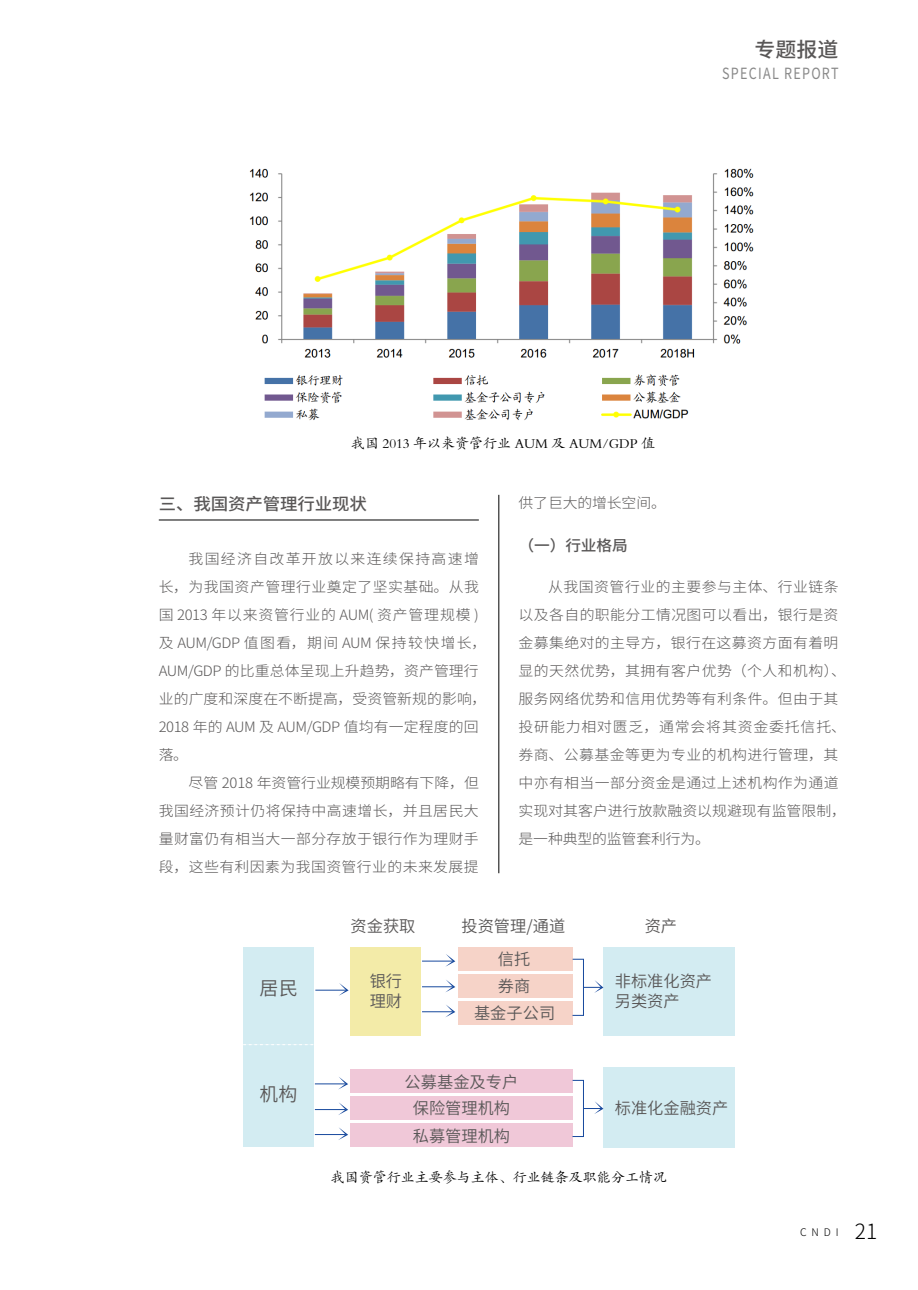
<style>
.page{position:relative;width:918px;height:1290px;background:#fff}
.page>*{position:absolute;margin:0;border:0;box-sizing:border-box;transform-origin:0 0}
.t1{font:500 20.65px "Source Han Sans CN";color:#595757}
.t2{font:18.9px "Source Han Sans CN";color:#595757}
.t3{font:500 16.8px "Source Han Sans CN";letter-spacing:-.01em;color:#595757;scale:1.04 1}
.t4{font:16.28px/19.4px "Source Han Sans CN";color:#595757}
.t5{font:15.4px "Source Han Sans CN";letter-spacing:.1em;color:#898989;scale:.82 1}
.t6{font:500 15.05px "Source Han Sans CN";color:#595757;scale:1.04 1}
.t7{font:300 14.35px/28px "Source Han Sans CN";letter-spacing:.025em;color:#595757;scale:1.04 1}
.t8{font:300 14.35px "Source Han Sans CN";letter-spacing:-.01em;color:#595757;scale:1.04 1}
.t9{font:14px "FZKTK GBK1 0";color:#000}
.t10{font:300 10.5px "Source Han Sans CN";color:#000}
.s1{font-size:21px}
</style>
<div class="page">
<div style="left:243px;top:947px;width:71px;height:200px;background:#d3ecf2"></div>
<div style="left:350px;top:947px;width:71px;height:89px;background:#f3eba8"></div>
<div style="left:603px;top:947px;width:132px;height:89px;background:#d3ecf2"></div>
<div style="left:603px;top:1067px;width:132px;height:80px;background:#d3ecf2"></div>
<div style="left:458px;top:947px;width:114px;height:24px;background:#f6d3c8"></div>
<div style="left:458px;top:974px;width:114px;height:24px;background:#f6d3c8"></div>
<div style="left:458px;top:1000px;width:114px;height:24px;background:#f6d3c8"></div>
<div style="left:350px;top:1069px;width:222px;height:24px;background:#f0c8d8"></div>
<div style="left:350px;top:1096px;width:222px;height:24px;background:#f0c8d8"></div>
<div style="left:350px;top:1123px;width:222px;height:24px;background:#f0c8d8"></div>
<svg style="left:338px;top:983px;width:11px;height:13px"></svg>
<hr style="left:315px;top:990px;width:31px;height:1px;background:#17499d">
<svg style="left:445px;top:954px;width:10px;height:13px"></svg>
<hr style="left:422px;top:961px;width:31px;height:1px;background:#17499d">
<svg style="left:445px;top:980px;width:10px;height:12px"></svg>
<hr style="left:422px;top:986px;width:31px;height:1px;background:#17499d">
<svg style="left:445px;top:1005px;width:10px;height:12px"></svg>
<hr style="left:422px;top:1011px;width:31px;height:1px;background:#17499d">
<svg style="left:338px;top:1077px;width:10px;height:12px"></svg>
<hr style="left:315px;top:1083px;width:31px;height:1px;background:#17499d">
<svg style="left:338px;top:1102px;width:10px;height:13px"></svg>
<hr style="left:315px;top:1109px;width:31px;height:1px;background:#17499d">
<svg style="left:338px;top:1127px;width:10px;height:13px"></svg>
<hr style="left:315px;top:1134px;width:31px;height:1px;background:#17499d">
<svg style="left:584px;top:980px;width:19px;height:13px"></svg>
<div style="left:572px;top:959px;width:12px;height:56px;border:1px solid #17499d"></div>
<svg style="left:584px;top:1101px;width:19px;height:13px"></svg>
<div style="left:572px;top:1080px;width:12px;height:57px;border:1px solid #17499d"></div>
<svg style="left:243px;top:1044px;width:71px;height:1px"></svg>
<hr style="left:159px;top:520px;width:320px;height:1px;background:#000">
<hr style="left:498px;top:495px;width:1px;height:378px;background:#000">
<img style="left:249px;top:168px;width:505px;height:253px">
<h1 class="t1" style="left:754px;top:38px;width:85px">专题报道</h1>
<p class="t5" style="left:722px;top:65px;width:143px">SPECIAL REPORT</p>
<p class="t9" style="left:351px;top:436px;width:305px">我国 2013 年以来资管行业 AUM 及 AUM/GDP 值</p>
<p class="t3" style="left:159px;top:494px;width:202px">三、我国资产管理行业现状</p>
<p class="t7" style="left:159px;top:545px;width:316px;text-indent:30px">我国经济自改革开放以来连续保持高速增长，为我国资产管理行业奠定了坚实基础。从我国 2013 年以来资管行业的 AUM( 资产管理规模 )及 AUM/GDP 值图看，期间 AUM 保持较快增长，<br>AUM/GDP 的比重总体呈现上升趋势，资产管理行业的广度和深度在不断提高，受资管新规的影响，<br>2018 年的 AUM 及 AUM/GDP 值均有一定程度的回落。</p>
<p class="t7" style="left:159px;top:769px;width:309px;text-align:justify;text-indent:30px">尽管 2018 年资管行业规模预期略有下降，但我国经济预计仍将保持中高速增长，并且居民大量财富仍有相当大一部分存放于银行作为理财手段，这些有利因素为我国资管行业的未来发展提</p>
<p class="t8" style="left:518px;top:494px;width:143px">供了巨大的增长空间。</p>
<p class="t6" style="left:518px;top:537px;width:107px">（一）行业格局</p>
<p class="t7" style="left:518px;top:573px;width:316px;text-indent:30px">从我国资管行业的主要参与主体、行业链条以及各自的职能分工情况图可以看出，银行是资金募集绝对的主导方，银行在这募资方面有着明显的天然优势，其拥有客户优势（个人和机构）、服务网络优势和信用优势等有利条件。但由于其投研能力相对匮乏，通常会将其资金委托信托、券商、公募基金等更为专业的机构进行管理，其中亦有相当一部分资金是通过上述机构作为通道实现对其客户进行放款融资以规避现有监管限制，是一种典型的监管套利行为。</p>
<p class="t4" style="left:350px;top:916px;width:66px">资金获取</p>
<p class="t4" style="left:461px;top:916px;width:105px">投资管理/通道</p>
<p class="t4" style="left:645px;top:916px;width:34px">资产</p>
<p class="t4" style="left:474px;top:946px;width:83px;line-height:27.1px;text-align:center">信托<br>券商<br>基金子公司</p>
<p class="t4" style="left:615px;top:972px;width:99px">非标准化资产另类资产</p>
<h2 class="t2" style="left:259px;top:977px;width:39px">居民</h2>
<p class="t4" style="left:370px;top:972px;width:34px">银行理财</p>
<h2 class="t2" style="left:259px;top:1083px;width:39px">机构</h2>
<p class="t4" style="left:405px;top:1069px;width:115px;line-height:25.9px;text-align:center">公募基金及专户保险管理机构</p>
<p class="t4" style="left:413px;top:1127px;width:99px">私募管理机构</p>
<p class="t4" style="left:615px;top:1098px;width:115px">标准化金融资产</p>
<p class="t9" style="left:331px;top:1169px;width:337px">我国资管行业主要参与主体、行业链条及职能分工情况</p>
<p class="t10" style="left:800px;top:1226px;width:79px">CNDI <span class="s1">21</span></p>
</div>
